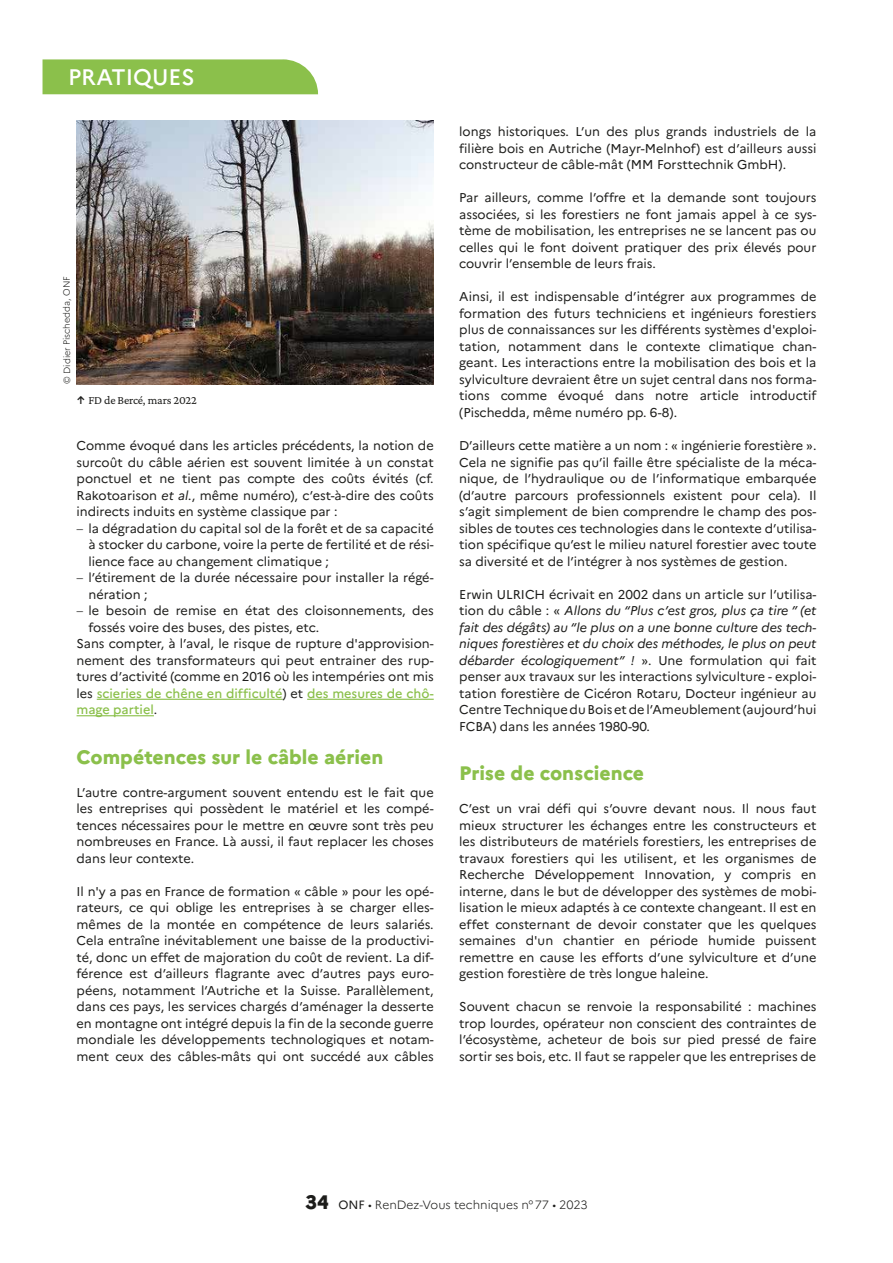
<style>
.page{position:relative;width:893px;height:1263px;background:#fff}
.page>*{position:absolute;margin:0;border:0;box-sizing:border-box;transform-origin:0 0}
.t1{font:500 22.5px "Marianne";color:#fff}
.t2{font:800 19.5px "Marianne";color:#8bc04b}
.t3{font:12.75px/16.5px "Marianne";color:#1d1d1b;text-align:justify}
.t4{font:500 12.75px "Marianne";color:#8bc04b}
.t5{font:300 12px "Marianne";color:#1d1d1b}
.t6{font:200 12px "Crimson Pro";letter-spacing:-.01em;color:#1d1d1b}
.t7{font:300 9px "Marianne";letter-spacing:-.005em;color:#1d1d1b}
.s1{font-family:"Marianne";font-weight:700;font-size:11.25px}
.s2{font-style:italic}
.s3{font-weight:300}
.s4{font-weight:400;color:#1d1d1b}
.s5{font-weight:800;font-size:19.5px}
.s6{font-weight:400}
</style>
<div class="page">
<div style="left:43px;top:59px;width:275px;height:35px;background:#8bc04b"></div>
<hr style="left:97px;top:699px;width:186px;height:1px;background:#8bc04b">
<hr style="left:307px;top:699px;width:127px;height:1px;background:#8bc04b">
<hr style="left:77px;top:715px;width:77px;height:1px;background:#8bc04b">
<img style="left:77px;top:120px;width:357px;height:264px">
<h1 class="t1" style="left:68px;top:63px;width:128px">PRATIQUES</h1>
<p class="t7" style="left:61px;top:384px;width:109px;rotate:-90deg">© Didier Pischedda, ONF</p>
<p class="t6" style="left:77px;top:393px;width:122px"><span class="s1">↑</span> FD de Bercé, mars 2022</p>
<p class="t3" style="left:77px;top:437px;width:359px">Comme évoqué dans les articles précédents, la notion de surcoût du câble aérien est souvent limitée à un constat ponctuel et ne tient pas compte des coûts évités (cf.<br>Rakotoarison <span class="s2">et al.</span>, même numéro), c’est-à-dire des coûts indirects induits en système classique par :</p>
<p class="t3" style="left:88px;top:520px;width:347px;text-indent:-12px"><span class="s3">–</span> la dégradation du capital sol de la forêt et de sa capacité à stocker du carbone, voire la perte de fertilité et de rési&shy;lience face au changement climatique ;</p>
<p class="t3" style="left:88px;top:569px;width:347px;text-indent:-12px"><span class="s3">–</span> l’étirement de la durée nécessaire pour installer la régé&shy;nération ;</p>
<p class="t3" style="left:77px;top:602px;width:359px"><span class="s3">–</span> le besoin de remise en état des cloisonnements, des</p>
<p class="t3" style="left:88px;top:619px;width:232px">fossés voire des buses, des pistes, etc.</p>
<p class="t3" style="left:77px;top:635px;width:359px">Sans compter, à l’aval, le risque de rupture d'approvision-</p>
<p class="t3" style="left:77px;top:652px;width:359px">nement des transformateurs qui peut entrainer des rup-</p>
<p class="t3" style="left:77px;top:668px;width:359px">tures d’activité (comme en 2016 où les intempéries ont mis</p>
<p class="t4" style="left:77px;top:685px;width:359px"><span class="s4">les</span> scieries de chêne en difficulté<span class="s4">) et</span> des mesures de chô-</p>
<p class="t4" style="left:77px;top:702px;width:82px">mage partiel<span class="s4">.</span></p>
<h2 class="t2" style="left:77px;top:745px;width:308px">Compétences sur le câble aérien</h2>
<p class="t3" style="left:77px;top:784px;width:359px">L’autre contre-argument souvent entendu est le fait que les entreprises qui possèdent le matériel et les compé&shy;tences nécessaires pour le mettre en œuvre sont très peu nombreuses en France. Là aussi, il faut replacer les choses dans leur contexte.</p>
<p class="t3" style="left:77px;top:883px;width:359px">Il n'y a pas en France de formation « câble » pour les opé&shy;rateurs, ce qui oblige les entreprises à se charger elles&shy;mêmes de la montée en compétence de leurs salariés.<br>Cela entraîne inévitablement une baisse de la productivi&shy;té, donc un effet de majoration du coût de revient. La dif&shy;férence est d’ailleurs flagrante avec d’autres pays euro&shy;péens, notamment l’Autriche et la Suisse. Parallèlement, dans ces pays, les services chargés d’aménager la desserte en montagne ont intégré depuis la fin de la seconde guerre mondiale les développements technologiques et notam&shy;ment ceux des câbles-mâts qui ont succédé aux câbles</p>
<p class="t3" style="left:459px;top:124px;width:359px">longs historiques. L’un des plus grands industriels de la filière bois en Autriche (Mayr-Melnhof) est d’ailleurs aussi constructeur de câble-mât (MM Forsttechnik GmbH).</p>
<p class="t3" style="left:459px;top:190px;width:359px">Par ailleurs, comme l’offre et la demande sont toujours associées, si les forestiers ne font jamais appel à ce sys&shy;tème de mobilisation, les entreprises ne se lancent pas ou celles qui le font doivent pratiquer des prix élevés pour couvrir l’ensemble de leurs frais.</p>
<p class="t3" style="left:459px;top:289px;width:359px">Ainsi, il est indispensable d’intégrer aux programmes de formation des futurs techniciens et ingénieurs forestiers plus de connaissances sur les différents systèmes d'exploi&shy;tation, notamment dans le contexte climatique chan&shy;geant. Les interactions entre la mobilisation des bois et la sylviculture devraient être un sujet central dans nos forma&shy;tions comme évoqué dans notre article introductif (Pischedda, même numéro pp. 6-8).</p>
<p class="t3" style="left:459px;top:437px;width:359px">D’ailleurs cette matière a un nom : « ingénierie forestière ».<br>Cela ne signifie pas qu’il faille être spécialiste de la méca&shy;nique, de l’hydraulique ou de l’informatique embarquée (d’autre parcours professionnels existent pour cela). Il s’agit simplement de bien comprendre le champ des pos&shy;sibles de toutes ces technologies dans le contexte d’utilisa&shy;tion spécifique qu’est le milieu naturel forestier avec toute sa diversité et de l’intégrer à nos systèmes de gestion.</p>
<p class="t3" style="left:459px;top:586px;width:359px">Erwin ULRICH écrivait en 2002 dans un article sur l’utilisa&shy;tion du câble : « <span class="s2">Allons du “Plus c’est gros, plus ça tire ” (et fait des dégâts) au “le plus on a une bonne culture des tech&shy;niques forestières et du choix des méthodes, le plus on peut débarder écologiquement” !</span> ». Une formulation qui fait penser aux travaux sur les interactions sylviculture - exploi&shy;tation forestière de Cicéron Rotaru, Docteur ingénieur au Centre Technique du Bois et de l’Ameublement (aujourd’hui FCBA) dans les années 1980-90.</p>
<h2 class="t2" style="left:459px;top:761px;width:186px">Prise de conscience</h2>
<p class="t3" style="left:459px;top:800px;width:359px">C’est un vrai défi qui s’ouvre devant nous. Il nous faut mieux structurer les échanges entre les constructeurs et les distributeurs de matériels forestiers, les entreprises de travaux forestiers qui les utilisent, et les organismes de Recherche Développement Innovation, y compris en interne, dans le but de développer des systèmes de mobi&shy;lisation le mieux adaptés à ce contexte changeant. Il est en effet consternant de devoir constater que les quelques semaines d'un chantier en période humide puissent remettre en cause les efforts d’une sylviculture et d’une gestion forestière de très longue haleine.</p>
<p class="t3" style="left:459px;top:998px;width:359px">Souvent chacun se renvoie la responsabilité : machines trop lourdes, opérateur non conscient des contraintes de l’écosystème, acheteur de bois sur pied pressé de faire sortir ses bois, etc. Il faut se rappeler que les entreprises de</p>
<p class="t5" style="left:305px;top:1197px;width:284px"><span class="s5">34</span> <span class="s6">ONF</span> • RenDez-Vous techniques n°77 • 2023</p>
</div>
